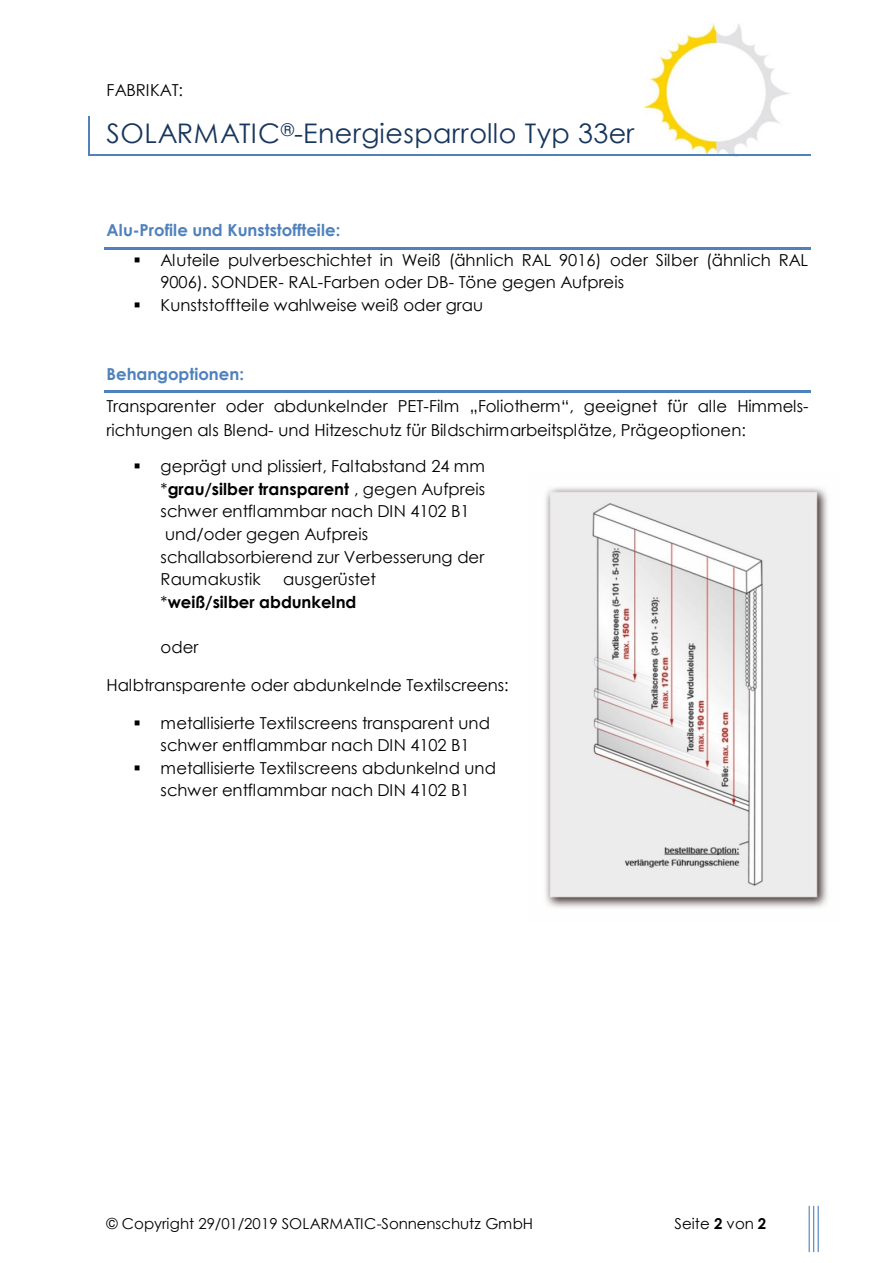
<style>
.page{position:relative;width:893px;height:1263px;background:#fff}
.page>*{position:absolute;margin:0;border:0;box-sizing:border-box;transform-origin:0 0}
.t1{font:27px "Century Gothic";letter-spacing:.015em;color:#17365d}
.t2{font:16.5px/22.5px "Century Gothic";color:#000}
.t3{font:700 16.5px "Century Gothic";letter-spacing:-.005em;color:#4f81bd}
.t4{font:700 16.5px "Century Gothic";color:#000}
.t5{font:15px "Century Gothic";color:#000}
.s1{font-weight:700}
.s2{font-weight:400}
</style>
<div class="page">
<img style="left:645px;top:24px;width:145px;height:130px">
<hr style="left:89px;top:154px;width:722px;height:2px;background:#4f81bd">
<hr style="left:88px;top:116px;width:1px;height:38px;background:#4f81bd">
<hr style="left:809px;top:1206px;width:1px;height:46px;background:#4f81bd">
<hr style="left:813px;top:1206px;width:1px;height:46px;background:#4f81bd">
<hr style="left:818px;top:1206px;width:1px;height:46px;background:#4f81bd">
<hr style="left:104px;top:247px;width:707px;height:2px;background:#4f81bd">
<hr style="left:104px;top:390px;width:707px;height:3px;background:#4f81bd">
<img style="left:545px;top:487px;width:283px;height:421px">
<p class="t2" style="left:107px;top:79px;width:78px">FABRIKAT:</p>
<h1 class="t1" style="left:107px;top:116px;width:529px">SOLARMATIC<sup>®</sup>-Energiesparrollo Typ 33er</h1>
<h2 class="t3" style="left:107px;top:220px;width:235px">Alu-Profile und Kunststoffteile:</h2>
<p class="t2" style="left:161px;top:248px;width:649px;text-indent:-27px">▪ Aluteile pulverbeschichtet in Weiß (ähnlich RAL 9016) oder Silber (ähnlich RAL<br>9006). SONDER- RAL-Farben oder DB- Töne gegen Aufpreis</p>
<p class="t2" style="left:134px;top:293px;width:351px">▪ Kunststoffteile wahlweise weiß oder grau</p>
<h2 class="t3" style="left:107px;top:363px;width:139px">Behangoptionen:</h2>
<p class="t2" style="left:107px;top:394px;width:704px;line-height:24px">Transparenter oder abdunkelnder PET-Film „Foliotherm“, geeignet für alle Himmels&shy;richtungen als Blend- und Hitzeschutz für Bildschirmarbeitsplätze, Prägeoptionen:</p>
<p class="t2" style="left:134px;top:454px;width:353px">▪ geprägt und plissiert, Faltabstand 24 mm</p>
<p class="t2" style="left:161px;top:477px;width:326px">*<span class="s1">grau/silber transparent</span> , gegen Aufpreis schwer entflammbar nach DIN 4102 B1</p>
<p class="t2" style="left:161px;top:523px;width:325px">und/oder gegen Aufpreis schallabsorbierend zur Verbesserung der<br>Raumakustik</p>
<p class="t2" style="left:283px;top:568px;width:94px">ausgerüstet</p>
<p class="t4" style="left:161px;top:592px;width:197px"><span class="s2">*</span>weiß/silber abdunkelnd</p>
<p class="t2" style="left:161px;top:636px;width:39px">oder</p>
<p class="t2" style="left:107px;top:673px;width:404px">Halbtransparente oder abdunkelnde Textilscreens:</p>
<p class="t2" style="left:134px;top:711px;width:358px;text-align:center">▪ metallisierte Textilscreens transparent und schwer entflammbar nach DIN 4102 B1</p>
<p class="t2" style="left:134px;top:756px;width:364px;text-align:center">▪ metallisierte Textilscreens abdunkelnd und schwer entflammbar nach DIN 4102 B1</p>
<p class="t5" style="left:107px;top:1214px;width:428px">© Copyright 29/01/2019 SOLARMATIC-Sonnenschutz GmbH</p>
<p class="t5" style="left:675px;top:1214px;width:93px">Seite <span class="s1">2</span> von <span class="s1">2</span></p>
</div>
